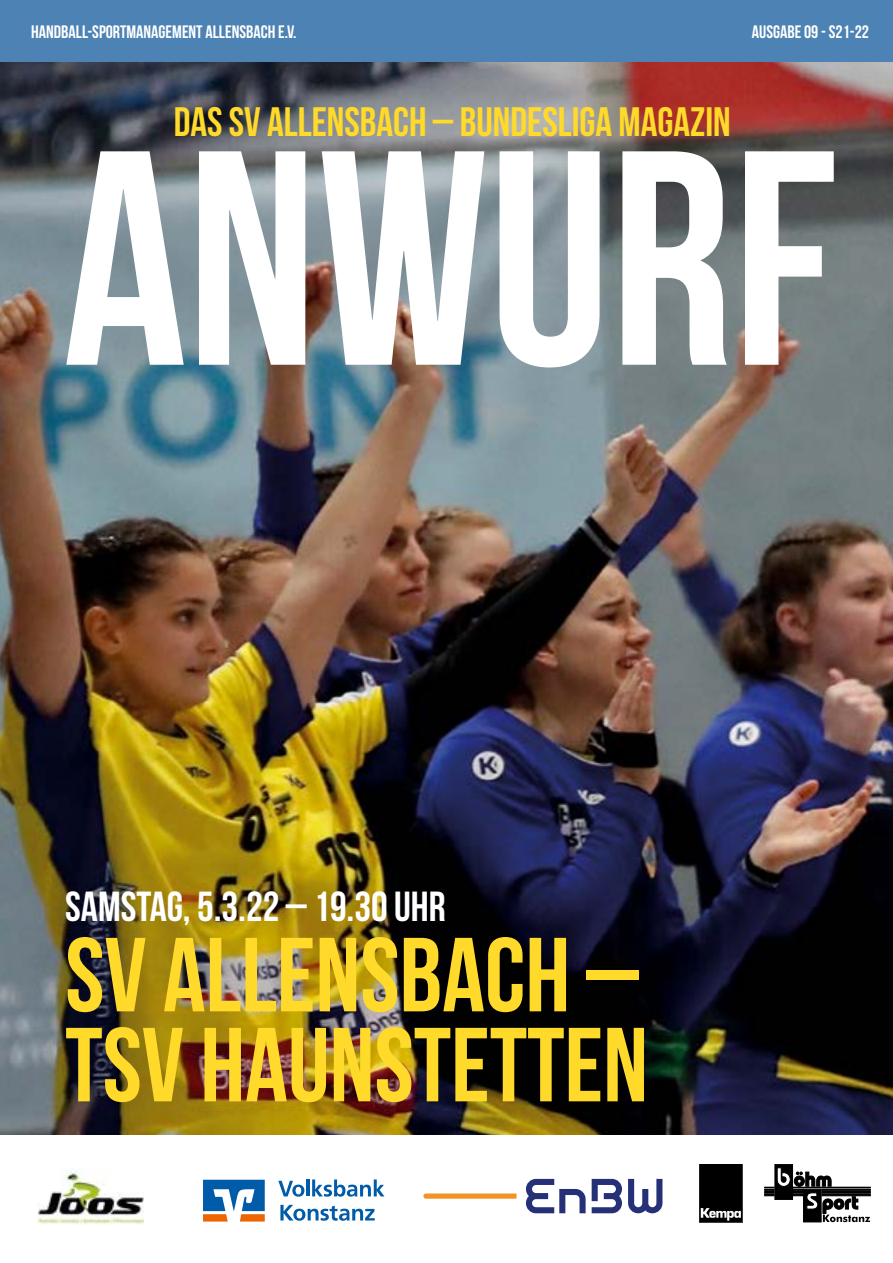
<style>
.page{position:relative;width:893px;height:1263px;background:#fff}
.page>*{position:absolute;margin:0;border:0;box-sizing:border-box;transform-origin:0 0}
.t1{font:304.8px "Bebas Neue";color:#fff}
.t2{font:105px/90px "Bebas Neue";color:#ffda2a}
.t3{font:42px "Bebas Neue";color:#fff}
.t4{font:41.1px "Bebas Neue";color:#ffda2a}
.t5{font:18px "Bebas Neue";color:#fff}
</style>
<div class="page">
<img style="left:0;top:62px;width:893px;height:1073px">
<div style="left:0;top:0;width:893px;height:62px;background:#4c82b4"></div>
<svg style="left:526px;top:1179px;width:136px;height:34px"></svg>
<svg style="left:423px;top:1193px;width:93px;height:6px"></svg>
<img style="left:38px;top:1168px;width:105px;height:56px">
<svg style="left:699px;top:1164px;width:44px;height:58px;background:#171717"></svg>
<div style="left:775px;top:1164px;width:17px;height:35px;background:#000;border:1px solid #000"></div>
<svg style="left:765px;top:1168px;width:105px;height:54px"></svg>
<svg style="left:203px;top:1180px;width:62px;height:41px"></svg>
<svg style="left:278px;top:1181px;width:26px;height:16px"></svg>
<hr style="left:307px;top:1179px;width:3px;height:17px;background:#005ba9">
<svg style="left:312px;top:1179px;width:72px;height:18px"></svg>
<svg style="left:280px;top:1205px;width:95px;height:16px"></svg>
<p class="t5" style="left:31px;top:22px;width:267px">HANDBALL-SPORTMANAGEMENT ALLENSBACH E.V.</p>
<p class="t5" style="left:752px;top:22px;width:119px">AUSGABE 09 - S21-22</p>
<h3 class="t4" style="left:174px;top:99px;width:559px">DAS SV ALLENSBACH – BUNDESLIGA MAGAZIN</h3>
<h1 class="t1" style="left:63px;top:92px;width:776px">ANWURF</h1>
<h3 class="t3" style="left:65px;top:884px;width:382px">SAMSTAG, 5.3.22 – 19.30 UHR</h3>
<h2 class="t2" style="left:65px;top:929px;width:584px">SV ALLENSBACH –<br>TSV HAUNSTETTEN</h2>
</div>
